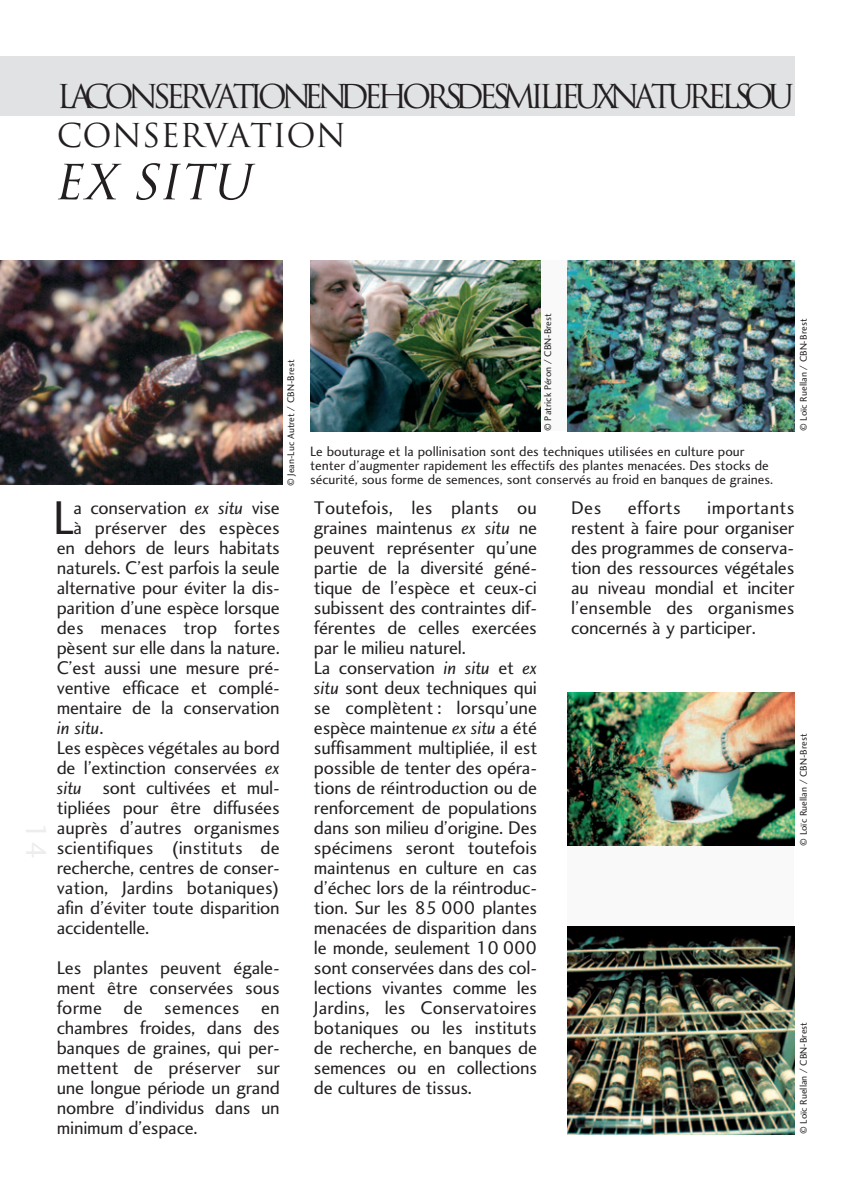
<style>
.page{position:relative;width:851px;height:1191px;background:#fff}
.page>*{position:absolute;margin:0;border:0;box-sizing:border-box;transform-origin:0 0}
.t1{font:49px "Charlotte Sans Book Plain";color:#231f20}
.t2{font:32px/38.4px "Trajan";letter-spacing:-.175em;color:#231f20}
.t3{font:19px/20px "Charlotte Sans Book Plain";letter-spacing:-.01em;color:#231f20;text-align:justify}
.t4{font:19px "Charlotte Sans Book Italic Plain";letter-spacing:-.01em;color:#231f20}
.t5{font:19px "Charlotte Sans Book Plain";letter-spacing:.02em;color:#231f20}
.t6{font:14px/14px "Charlotte Sans Book Plain";color:#231f20}
.t7{font:10px "Charlotte Sans Book Plain";color:#231f20}
.s1{font-family:"Charlotte Sans Book Italic Plain"}
.s2{font-family:"Charlotte Sans Book Plain"}
</style>
<div class="page">
<div style="left:567px;top:692px;width:227px;height:311px;background:#f9f9f9"></div>
<div style="left:313px;top:261px;width:481px;height:170px;background:#f9f9f9"></div>
<img style="left:0;top:261px;width:282px;height:224px">
<div style="left:0;top:57px;width:794px;height:59px;background:#e1e2e4"></div>
<img style="left:567px;top:926px;width:227px;height:208px">
<img style="left:310px;top:261px;width:230px;height:170px">
<img style="left:567px;top:692px;width:227px;height:153px">
<img style="left:567px;top:261px;width:227px;height:170px">
<svg style="left:58px;top:163px;width:64px;height:36px"></svg>
<svg style="left:136px;top:163px;width:119px;height:37px"></svg>
<h2 class="t2" style="left:57px;top:78px;width:739px">LA CONSERVATION EN DEHORS DES MILIEUX NATURELS OU<br>CONSERVATION</h2>
<p class="t7" style="left:285px;top:486px;width:128px;rotate:-90deg">© Jean-Luc Autret / CBN-Brest</p>
<h1 class="t1" style="left:53px;top:488px;width:23px">L</h1>
<p class="t3" style="left:57px;top:497px;width:225px;text-align:right">a conservation <span class="s1">ex situ</span> vise<br>à préserver des espèces en dehors de leurs habitats naturels. C’est parfois la seule alternative pour éviter la dis&shy;parition d’une espèce lorsque des menaces trop fortes pèsent sur elle dans la nature.<br>C’est aussi une mesure pré&shy;ventive efficace et complé&shy;mentaire de la conservation</p>
<p class="t4" style="left:57px;top:716px;width:48px">in situ<span class="s2">.</span></p>
<p class="t3" style="left:57px;top:737px;width:225px">Les espèces végétales au bord de l’extinction conservées <span class="s1">ex situ</span> sont cultivées et mul&shy;tipliées pour être diffusées auprès d’autres organismes scientifiques (instituts de recherche, centres de conser&shy;vation, Jardins botaniques) afin d’éviter toute disparition accidentelle.</p>
<p class="t3" style="left:57px;top:957px;width:225px">Les plantes peuvent égale&shy;ment être conservées sous forme de semences en chambres froides, dans des banques de graines, qui per&shy;mettent de préserver sur une longue période un grand nombre d’individus dans un minimum d’espace.</p>
<p class="t7" style="left:541px;top:431px;width:119px;rotate:-90deg">© Patrick Péron / CBN-Brest</p>
<p class="t7" style="left:797px;top:431px;width:114px;rotate:-90deg">© Loïc Ruellan / CBN-Brest</p>
<p class="t6" style="left:310px;top:444px;width:460px">Le bouturage et la pollinisation sont des techniques utilisées en culture pour tenter d’augmenter rapidement les effectifs des plantes menacées. Des stocks de</p>
<p class="t6" style="left:310px;top:472px;width:464px">sécurité, sous forme de semences, sont conservés au froid en banques de graines.</p>
<p class="t3" style="left:314px;top:497px;width:225px;text-align:left">Toutefois, les plants ou graines maintenus <span class="s1">ex situ</span> ne peuvent représenter qu’une partie de la diversité géné&shy;tique de l’espèce et ceux-ci subissent des contraintes dif&shy;férentes de celles exercées par le milieu naturel.<br>La conservation <span class="s1">in situ</span> et <span class="s1">ex situ</span> sont deux techniques qui se complètent : lorsqu’une espèce maintenue <span class="s1">ex situ</span> a été suffisamment multipliée, il est possible de tenter des opéra&shy;tions de réintroduction ou de renforcement de populations dans son milieu d’origine. Des spécimens seront toutefois maintenus en culture en cas d’échec lors de la réintroduc&shy;tion. Sur les 85 000 plantes menacées de disparition dans le monde, seulement 10 000 sont conservées dans des col&shy;lections vivantes comme les<br>Jardins, les Conservatoires botaniques ou les instituts de recherche, en banques de semences ou en collections de cultures de tissus.</p>
<p class="t3" style="left:571px;top:498px;width:32px">Des</p>
<p class="t5" style="left:627px;top:496px;width:54px">efforts</p>
<p class="t3" style="left:571px;top:498px;width:225px;text-indent:136px">importants restent à faire pour organiser des programmes de conserva&shy;tion des ressources végétales au niveau mondial et inciter l’ensemble des organismes concernés à y participer.</p>
<p class="t7" style="left:797px;top:845px;width:114px;rotate:-90deg">© Loïc Ruellan / CBN-Brest</p>
<p class="t7" style="left:797px;top:1134px;width:114px;rotate:-90deg">© Loïc Ruellan / CBN-Brest</p>
</div>
